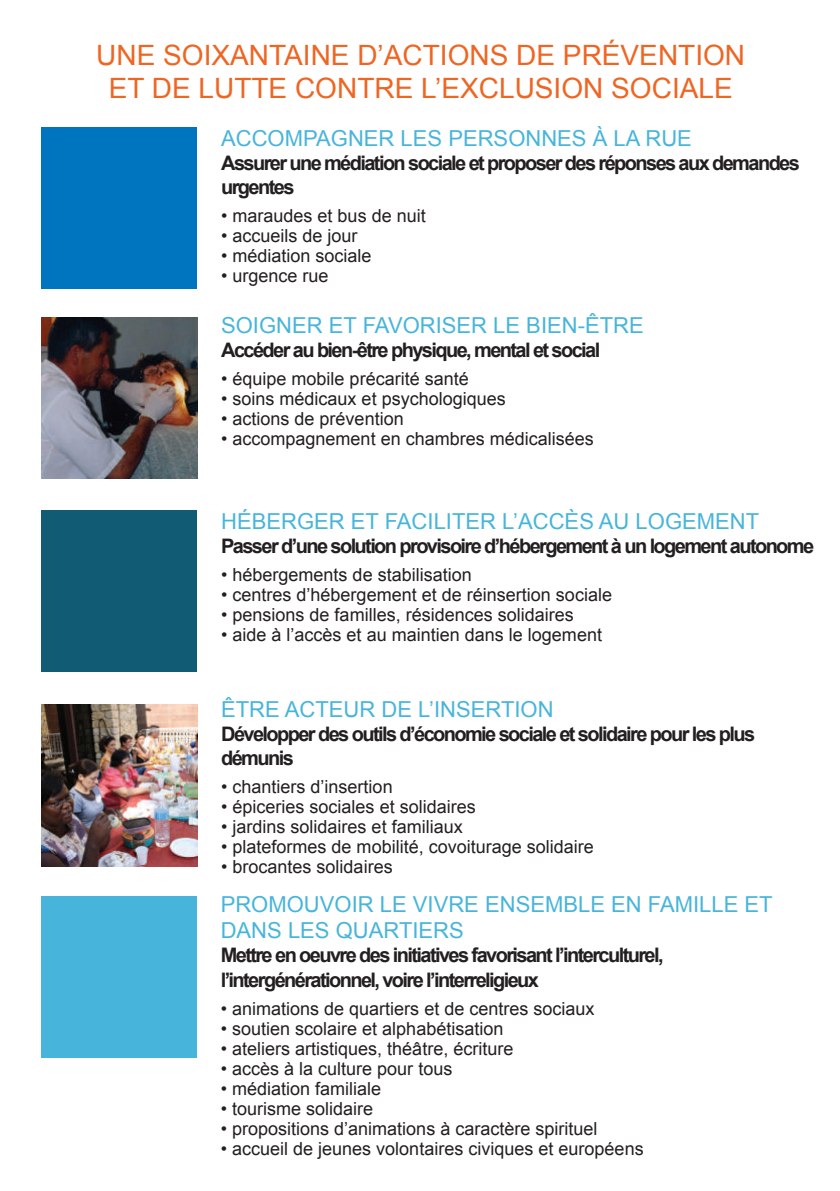
<style>
.page{position:relative;width:840px;height:1191px;background:#fff}
.page>*{position:absolute;margin:0;border:0;box-sizing:border-box;transform-origin:0 0}
.t1{font:28px "Arial";color:#ef6522}
.t2{font:22px "Arial";color:#47b5db}
.t3{font:700 20px/24px "Arial";letter-spacing:-.08em;color:#231f20}
.t4{font:18px "Arial";color:#231f20}
</style>
<div class="page">
<div style="left:41px;top:128px;width:156px;height:161px;background:#0075bf"></div>
<div style="left:41px;top:511px;width:156px;height:161px;background:#125b75"></div>
<div style="left:41px;top:896px;width:156px;height:161px;background:#47b5db"></div>
<img style="left:41px;top:704px;width:156px;height:162px">
<img style="left:41px;top:317px;width:156px;height:161px">
<hr style="left:839px;top:102px;width:1px;height:92px;background:#277893">
<hr style="left:839px;top:568px;width:1px;height:92px;background:#277893">
<hr style="left:839px;top:1027px;width:1px;height:92px;background:#277893">
<h1 class="t1" style="left:96px;top:36px;width:20px">une</h1>
<h1 class="t1" style="left:163px;top:36px;width:138px">soixantaine</h1>
<h1 class="t1" style="left:357px;top:36px;width:244px">d’actions de préven</h1>
<h1 class="t1" style="left:677px;top:36px;width:34px">tion</h1>
<h1 class="t1" style="left:109px;top:70px;width:207px">et de lutte con</h1>
<h1 class="t1" style="left:357px;top:70px;width:140px">tre l’exclu</h1>
<h1 class="t1" style="left:534px;top:70px;width:35px">sion</h1>
<h1 class="t1" style="left:611px;top:70px;width:37px">sociale</h1>
<p class="t2" style="left:221px;top:124px;width:17px">acco</p>
<p class="t2" style="left:284px;top:124px;width:79px">mpagner</p>
<p class="t2" style="left:400px;top:124px;width:124px">les personne</p>
<p class="t2" style="left:571px;top:124px;width:89px">s à la rue</p>
<p class="t3" style="left:221px;top:152px;width:580px">Assurer une médiation sociale et proposer des réponses aux demandes urgentes</p>
<p class="t4" style="left:221px;top:204px;width:206px">• maraudes et bus de nuit</p>
<p class="t4" style="left:221px;top:224px;width:138px">• accueils de jour</p>
<p class="t4" style="left:221px;top:244px;width:152px">• médiation sociale</p>
<p class="t4" style="left:221px;top:264px;width:109px">• urgence rue</p>
<p class="t2" style="left:221px;top:311px;width:71px">soigner</p>
<p class="t2" style="left:328px;top:311px;width:61px">et favori</p>
<p class="t2" style="left:441px;top:311px;width:98px">serlebien</p>
<p class="t2" style="left:577px;top:311px;width:51px">-être</p>
<p class="t3" style="left:221px;top:339px;width:380px">Accéder au bien-être physique, mental et social</p>
<p class="t4" style="left:221px;top:367px;width:249px">• équipe mobile précarité santé</p>
<p class="t4" style="left:221px;top:387px;width:286px">• soins médicaux et psychologiques</p>
<p class="t4" style="left:221px;top:407px;width:184px">• actions de prévention</p>
<p class="t4" style="left:221px;top:427px;width:374px">• accompagnement en chambres médicalisées</p>
<p class="t2" style="left:221px;top:507px;width:32px">Héber</p>
<p class="t2" style="left:297px;top:507px;width:112px">ger et facili</p>
<p class="t2" style="left:452px;top:507px;width:83px">ter l’acc</p>
<p class="t2" style="left:564px;top:507px;width:196px">ès au logement</p>
<p class="t3" style="left:221px;top:535px;width:594px">Passer d’une solution provisoire d’hébergement à un logement autonome</p>
<p class="t4" style="left:221px;top:563px;width:252px">• hébergements de stabilisation</p>
<p class="t4" style="left:221px;top:583px;width:392px">• centres d’hébergement et de réinsertion sociale</p>
<p class="t4" style="left:221px;top:603px;width:354px">• pensions de familles, résidences solidaires</p>
<p class="t4" style="left:221px;top:623px;width:382px">• aide à l’accès et au maintien dans le logement</p>
<p class="t2" style="left:221px;top:695px;width:124px">être acteur</p>
<p class="t2" style="left:381px;top:695px;width:146px">de l’Insertion</p>
<p class="t3" style="left:221px;top:723px;width:535px">Développer des outils d’économie sociale et solidaire pour les plus démunis</p>
<p class="t4" style="left:221px;top:775px;width:173px">• chantiers d’insertion</p>
<p class="t4" style="left:221px;top:795px;width:256px">• épiceries sociales et solidaires</p>
<p class="t4" style="left:221px;top:815px;width:243px">• jardins solidaires et familiaux</p>
<p class="t4" style="left:221px;top:835px;width:374px">• plateformes de mobilité, covoiturage solidaire</p>
<p class="t4" style="left:221px;top:855px;width:173px">• brocantes solidaires</p>
<p class="t2" style="left:220px;top:890px;width:82px">promouvoir</p>
<p class="t2" style="left:379px;top:890px;width:47px">le vivre</p>
<p class="t2" style="left:485px;top:890px;width:93px">ensemble</p>
<p class="t2" style="left:610px;top:890px;width:94px">en famille</p>
<p class="t2" style="left:744px;top:890px;width:30px">et</p>
<p class="t2" style="left:220px;top:916px;width:16px">dan</p>
<p class="t2" style="left:267px;top:916px;width:102px">s les quar</p>
<p class="t2" style="left:399px;top:916px;width:66px">tiers</p>
<p class="t3" style="left:220px;top:944px;width:444px">Mettre en oeuvre des initiatives favorisant l’interculturel, l’intergénérationnel, voire l’interreligieux</p>
<p class="t4" style="left:220px;top:996px;width:375px">• animations de quartiers et de centres sociaux</p>
<p class="t4" style="left:220px;top:1016px;width:284px">• soutien scolaire et alphabétisation</p>
<p class="t4" style="left:220px;top:1036px;width:294px">• ateliers artistiques, théâtre, écriture</p>
<p class="t4" style="left:220px;top:1056px;width:233px">• accès à la culture pour tous</p>
<p class="t4" style="left:220px;top:1076px;width:162px">• médiation familiale</p>
<p class="t4" style="left:220px;top:1096px;width:154px">• tourisme solidaire</p>
<p class="t4" style="left:220px;top:1116px;width:378px">• propositions d’animations à caractère spirituel</p>
<p class="t4" style="left:220px;top:1136px;width:424px">• accueil de jeunes volontaires civiques et européens</p>
</div>
